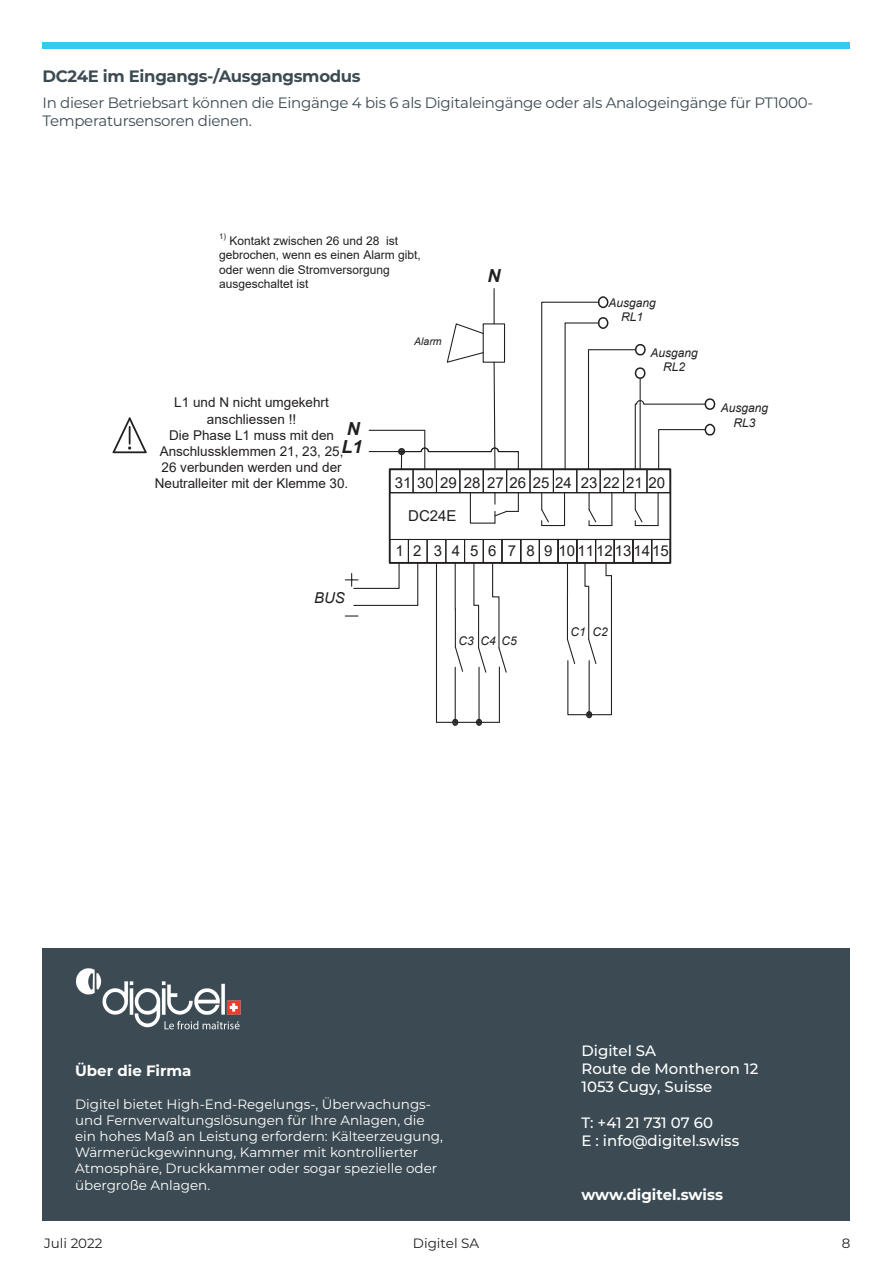
<style>
.page{position:relative;width:893px;height:1263px;background:#fff}
.page>*{position:absolute;margin:0;border:0;box-sizing:border-box;transform-origin:0 0}
.t1{font:italic 700 18px/17.7px "Arial";color:#231f20}
.t2{font:700 16.5px "Montserrat";letter-spacing:-.02em;color:#3c4b52}
.t3{font:15px/18px "Montserrat";letter-spacing:-.02em;color:#3c4b52}
.t4{font:500 15px/18px "Montserrat";color:#fff}
.t5{font:15px "Arial";color:#231f20}
.t6{font:700 15px "Montserrat";color:#fff}
.t7{font:italic 15px "Arial";color:#231f20}
.t8{font:13.5px/16.2px "Montserrat";color:#fff}
.t9{font:13.5px/16.2px "Arial";color:#231f20;text-align:center}
.t10{font:13.5px "Montserrat";color:#231f20}
.t11{font:12px/14.4px "Arial";color:#231f20}
.t12{font:italic 12px/14.4px "Arial";color:#231f20;text-align:center}
.t13{font:italic 10.5px "Arial";color:#231f20}
.t14{font:7.8px "Arial";color:#231f20}
</style>
<div class="page">
<div style="left:43px;top:42px;width:807px;height:7px;background:#38c6f4"></div>
<div style="left:43px;top:948px;width:807px;height:272px;background:#3c4b53"></div>
<img style="left:76px;top:968px;width:165px;height:62px">
<svg style="left:345px;top:615px;width:13px;height:1px"></svg>
<svg style="left:345px;top:562px;width:74px;height:44px"></svg>
<hr style="left:494px;top:289px;width:1px;height:35px;background:#231f20">
<div style="left:452px;top:719px;width:6px;height:7px;border:1px solid #231f20;border-radius:50%"></div>
<div style="left:476px;top:719px;width:6px;height:7px;border:1px solid #231f20;border-radius:50%"></div>
<svg style="left:436px;top:564px;width:71px;height:161px"></svg>
<svg style="left:566px;top:564px;width:46px;height:154px"></svg>
<svg style="left:368px;top:322px;width:151px;height:148px"></svg>
<div style="left:389px;top:468px;width:282px;height:96px;border:2px solid #231f20"></div>
<div style="left:389px;top:469px;width:25px;height:24px;border:1px solid #231f20"></div>
<div style="left:413px;top:469px;width:24px;height:24px;border:1px solid #231f20"></div>
<div style="left:436px;top:469px;width:24px;height:24px;border:1px solid #231f20"></div>
<div style="left:459px;top:469px;width:25px;height:24px;border:1px solid #231f20"></div>
<div style="left:483px;top:469px;width:24px;height:24px;border:1px solid #231f20"></div>
<div style="left:506px;top:469px;width:25px;height:24px;border:1px solid #231f20"></div>
<div style="left:529px;top:469px;width:25px;height:24px;border:1px solid #231f20"></div>
<div style="left:553px;top:469px;width:24px;height:24px;border:1px solid #231f20"></div>
<div style="left:576px;top:469px;width:25px;height:24px;border:1px solid #231f20"></div>
<div style="left:600px;top:469px;width:24px;height:24px;border:1px solid #231f20"></div>
<div style="left:623px;top:469px;width:24px;height:24px;border:1px solid #231f20"></div>
<div style="left:646px;top:469px;width:25px;height:24px;border:1px solid #231f20"></div>
<div style="left:389px;top:539px;width:20px;height:24px;border:1px solid #231f20"></div>
<div style="left:408px;top:539px;width:20px;height:24px;border:1px solid #231f20"></div>
<div style="left:427px;top:539px;width:19px;height:24px;border:1px solid #231f20"></div>
<div style="left:445px;top:539px;width:20px;height:24px;border:1px solid #231f20"></div>
<div style="left:464px;top:539px;width:20px;height:24px;border:1px solid #231f20"></div>
<div style="left:483px;top:539px;width:19px;height:24px;border:1px solid #231f20"></div>
<div style="left:501px;top:539px;width:20px;height:24px;border:1px solid #231f20"></div>
<div style="left:520px;top:539px;width:20px;height:24px;border:1px solid #231f20"></div>
<div style="left:539px;top:539px;width:20px;height:24px;border:1px solid #231f20"></div>
<div style="left:558px;top:539px;width:19px;height:24px;border:1px solid #231f20"></div>
<hr style="left:564px;top:493px;width:1px;height:32px;background:#231f20">
<svg style="left:540px;top:493px;width:24px;height:33px"></svg>
<svg style="left:588px;top:493px;width:24px;height:33px"></svg>
<hr style="left:657px;top:493px;width:2px;height:32px;background:#231f20">
<svg style="left:634px;top:493px;width:24px;height:33px"></svg>
<svg style="left:469px;top:492px;width:50px;height:32px"></svg>
<div style="left:576px;top:539px;width:20px;height:24px;border:1px solid #231f20"></div>
<div style="left:595px;top:539px;width:20px;height:24px;border:1px solid #231f20"></div>
<div style="left:614px;top:539px;width:19px;height:24px;border:1px solid #231f20"></div>
<div style="left:632px;top:539px;width:20px;height:24px;border:1px solid #231f20"></div>
<div style="left:651px;top:539px;width:20px;height:24px;border:1px solid #231f20"></div>
<svg style="left:541px;top:296px;width:175px;height:174px"></svg>
<svg style="left:112px;top:417px;width:35px;height:37px"></svg>
<p class="t2" style="left:43px;top:64px;width:320px">DC24E im Eingangs-/Ausgangsmodus</p>
<p class="t3" style="left:43px;top:94px;width:772px">In dieser Betriebsart können die Eingänge 4 bis 6 als Digitaleingänge oder als Analogeingänge für PT1000-<br>Temperatursensoren dienen.</p>
<p class="t14" style="left:219px;top:231px;width:8px">1)</p>
<p class="t11" style="left:219px;top:234px;width:203px;text-indent:10px">Kontakt zwischen 26 und 28 ist gebrochen, wenn es einen Alarm gibt, oder wenn die Stromversorgung ausgeschaltet ist</p>
<p class="t13" style="left:414px;top:334px;width:29px">Alarm</p>
<h1 class="t1" style="left:487px;top:267px;width:14px">N</h1>
<p class="t12" style="left:608px;top:295px;width:49px">Ausgang<br>RL1</p>
<p class="t12" style="left:650px;top:345px;width:49px">Ausgang<br>RL2</p>
<p class="t9" style="left:155px;top:394px;width:195px">L1 und N nicht umgekehrt anschliessen !!<br>Die Phase L1 muss mit den<br>Anschlussklemmen 21, 23, 25,<br>26 verbunden werden und der<br>Neutralleiter mit der Klemme 30.</p>
<h1 class="t1" style="left:341px;top:420px;width:23px">N<br>L1</h1>
<p class="t7" style="left:314px;top:588px;width:32px">BUS</p>
<p class="t5" style="left:395px;top:472px;width:64px">31 30 29</p>
<p class="t5" style="left:464px;top:472px;width:203px">28 27 26 25 24 23 22 21 20</p>
<p class="t5" style="left:408px;top:505px;width:50px">DC24E</p>
<p class="t5" style="left:395px;top:540px;width:275px">1 2 3 4 5 6 7 8 9 101112131415</p>
<p class="t12" style="left:459px;top:634px;width:60px">C3 C4 C5</p>
<p class="t12" style="left:570px;top:625px;width:39px">C1 C2</p>
<p class="t12" style="left:721px;top:401px;width:49px">Ausgang<br>RL3</p>
<p class="t6" style="left:75px;top:1060px;width:118px">Über die Firma</p>
<p class="t8" style="left:75px;top:1095px;width:369px">Digitel bietet High-End-Regelungs-, Überwachungs&shy;und Fernverwaltungslösungen für Ihre Anlagen, die ein hohes Maß an Leistung erfordern: Kälteerzeugung, Wärmerückgewinnung, Kammer mit kontrollierter Atmosphäre, Druckkammer oder sogar spezielle oder übergroße Anlagen.</p>
<p class="t4" style="left:581px;top:1041px;width:178px">Digitel SA<br>Route de Montheron 12<br>1053 Cugy, Suisse</p>
<p class="t4" style="left:581px;top:1113px;width:159px">T: +41 21 731 07 60<br>E : info@digitel.swiss</p>
<p class="t6" style="left:581px;top:1184px;width:143px">www.digitel.swiss</p>
<p class="t10" style="left:44px;top:1234px;width:60px">Juli 2022</p>
<p class="t10" style="left:413px;top:1234px;width:68px">Digitel SA</p>
<p class="t10" style="left:842px;top:1234px;width:10px">8</p>
</div>
